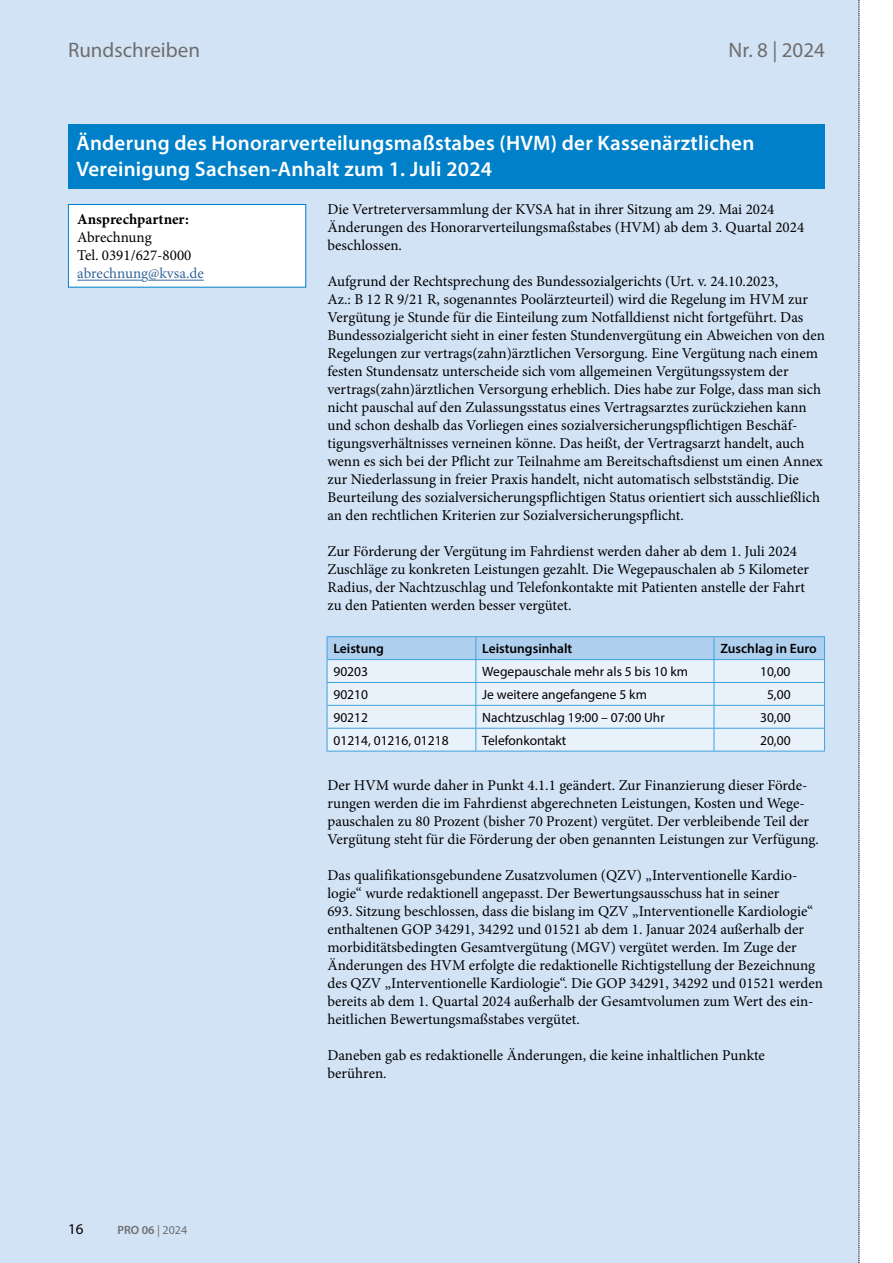
<style>
.page{position:relative;width:893px;height:1263px;background:#fff}
.page>*{position:absolute;margin:0;border:0;box-sizing:border-box;transform-origin:0 0}
.t1{font:600 21px/25.5px "Myriad Pro";letter-spacing:.01em;color:#fff}
.t2{font:21px "Myriad Pro";color:#6e6e6e}
.t3{font:15px/18px "Minion Pro";color:#000}
.t4{font:15px "Minion Pro";letter-spacing:-.005em;color:#34669b}
.t5{font:700 15px "Minion Pro";letter-spacing:-.005em;color:#000}
.t6{font:15px "Myriad Pro";color:#000}
.t7{font:13.5px "Myriad Pro";color:#000}
.t8{font:600 13.5px "Myriad Pro";color:#000}
.t9{font:600 12px "Myriad Pro";color:#6e6e6e}
.s1{font-weight:400}
</style>
<div class="page">
<div style="left:0;top:0;width:859px;height:1263px;background:#d3e3f6"></div>
<svg style="left:859px;top:0;width:1px;height:1263px"></svg>
<hr style="left:327px;top:751px;width:149px;height:1px;background:#3da2db">
<hr style="left:476px;top:751px;width:238px;height:1px;background:#3da2db">
<hr style="left:714px;top:751px;width:111px;height:1px;background:#3da2db">
<hr style="left:327px;top:636px;width:149px;height:1px;background:#3da2db">
<hr style="left:476px;top:636px;width:238px;height:1px;background:#3da2db">
<hr style="left:714px;top:636px;width:111px;height:1px;background:#3da2db">
<svg style="left:327px;top:637px;width:498px;height:114px;background:#d7e7f7"></svg>
<hr style="left:327px;top:659px;width:149px;height:1px;background:#3da2db">
<hr style="left:476px;top:659px;width:238px;height:1px;background:#3da2db">
<hr style="left:714px;top:659px;width:111px;height:1px;background:#3da2db">
<div style="left:68px;top:124px;width:757px;height:65px;background:#0080c8"></div>
<div style="left:68px;top:204px;width:238px;height:83px;background:#fff"></div>
<hr style="left:77px;top:280px;width:64px;height:1px;background:#34669b">
<hr style="left:148px;top:280px;width:56px;height:1px;background:#34669b">
<div style="left:68px;top:204px;width:238px;height:84px;border:1px solid #0080c8"></div>
<h1 class="t2" style="left:68px;top:37px;width:133px">Rundschreiben</h1>
<h1 class="t2" style="left:729px;top:37px;width:98px">Nr. 8 | 2024</h1>
<h1 class="t1" style="left:77px;top:130px;width:679px">Änderung des Honorarverteilungsmaßstabes (HVM) der Kassenärztlichen<br>Vereinigung Sachsen-Anhalt zum 1. Juli 2024</h1>
<p class="t5" style="left:77px;top:209px;width:113px">Ansprechpartner:</p>
<p class="t3" style="left:77px;top:229px;width:116px">Abrechnung<br>Tel. 0391/627-8000</p>
<p class="t4" style="left:77px;top:263px;width:128px">abrechnung@kvsa.de</p>
<p class="t3" style="left:327px;top:200px;width:478px">Die Vertreterversammlung der KVSA hat in ihrer Sitzung am 29. Mai 2024<br>Änderungen des Honorarverteilungsmaßstabes (HVM) ab dem 3. Quartal 2024 beschlossen.</p>
<p class="t3" style="left:327px;top:272px;width:499px">Aufgrund der Rechtsprechung des Bundessozialgerichts (Urt. v. 24.10.2023,<br>Az.: B 12 R 9/21 R, sogenanntes Poolärzteurteil) wird die Regelung im HVM zur Vergütung je Stunde für die Einteilung zum Notfalldienst nicht fortgeführt. Das Bundessozialgericht sieht in einer festen Stundenvergütung ein Abweichen von den Regelungen zur vertrags(zahn)ärztlichen Versorgung. Eine Vergütung nach einem festen Stundensatz unterscheide sich vom allgemeinen Vergütungssystem der vertrags(zahn)ärztlichen Versorgung erheblich. Dies habe zur Folge, dass man sich nicht pauschal auf den Zulassungsstatus eines Vertragsarztes zurückziehen kann und schon deshalb das Vorliegen eines sozialversicherungspflichtigen Beschäf&shy;tigungsverhältnisses verneinen könne. Das heißt, der Vertragsarzt handelt, auch wenn es sich bei der Pflicht zur Teilnahme am Bereitschaftsdienst um einen Annex zur Niederlassung in freier Praxis handelt, nicht automatisch selbstständig. Die Beurteilung des sozialversicherungspflichtigen Status orientiert sich ausschließlich an den rechtlichen Kriterien zur Sozialversicherungspflicht.</p>
<p class="t3" style="left:327px;top:542px;width:483px">Zur Förderung der Vergütung im Fahrdienst werden daher ab dem 1. Juli 2024<br>Zuschläge zu konkreten Leistungen gezahlt. Die Wegepauschalen ab 5 Kilometer Radius, der Nachtzuschlag und Telefonkontakte mit Patienten anstelle der Fahrt zu den Patienten werden besser vergütet.</p>
<p class="t8" style="left:333px;top:640px;width:52px">Leistung</p>
<p class="t8" style="left:482px;top:640px;width:92px">Leistungsinhalt</p>
<p class="t8" style="left:720px;top:640px;width:98px">Zuschlag in Euro</p>
<p class="t7" style="left:333px;top:663px;width:36px">90203</p>
<p class="t7" style="left:482px;top:663px;width:207px">Wegepauschale mehr als 5 bis 10 km</p>
<p class="t7" style="left:760px;top:663px;width:32px">10,00</p>
<p class="t7" style="left:333px;top:686px;width:36px">90210</p>
<p class="t7" style="left:482px;top:686px;width:166px">Je weitere angefangene 5 km</p>
<p class="t7" style="left:767px;top:686px;width:25px">5,00</p>
<p class="t7" style="left:333px;top:709px;width:36px">90212</p>
<p class="t7" style="left:482px;top:709px;width:184px">Nachtzuschlag 19:00 – 07:00 Uhr</p>
<p class="t7" style="left:760px;top:709px;width:32px">30,00</p>
<p class="t7" style="left:333px;top:732px;width:117px">01214, 01216, 01218</p>
<p class="t7" style="left:482px;top:732px;width:86px">Telefonkontakt</p>
<p class="t7" style="left:760px;top:732px;width:32px">20,00</p>
<p class="t3" style="left:327px;top:776px;width:493px">Der HVM wurde daher in Punkt 4.1.1 geändert. Zur Finanzierung dieser Förde&shy;rungen werden die im Fahrdienst abgerechneten Leistungen, Kosten und Wege&shy;pauschalen zu 80 Prozent (bisher 70 Prozent) vergütet. Der verbleibende Teil der Vergütung steht für die Förderung der oben genannten Leistungen zur Verfügung.</p>
<p class="t3" style="left:327px;top:866px;width:497px">Das qualifikationsgebundene Zusatzvolumen (QZV) „Interventionelle Kardio&shy;logie“ wurde redaktionell angepasst. Der Bewertungsausschuss hat in seiner<br>693. Sitzung beschlossen, dass die bislang im QZV „Interventionelle Kardiologie“ enthaltenen GOP 34291, 34292 und 01521 ab dem 1. Januar 2024 außerhalb der morbiditätsbedingten Gesamtvergütung (MGV) vergütet werden. Im Zuge der Änderungen des HVM erfolgte die redaktionelle Richtigstellung der Bezeichnung des QZV „Interventionelle Kardiologie“. Die GOP 34291, 34292 und 01521 werden bereits ab dem 1. Quartal 2024 außerhalb der Gesamtvolumen zum Wert des ein&shy;heitlichen Bewertungsmaßstabes vergütet.</p>
<p class="t3" style="left:327px;top:1046px;width:439px">Daneben gab es redaktionelle Änderungen, die keine inhaltlichen Punkte berühren.</p>
<p class="t6" style="left:68px;top:1220px;width:17px">16</p>
<p class="t9" style="left:117px;top:1222px;width:71px">PRO 06 <span class="s1">| 2024</span></p>
</div>
